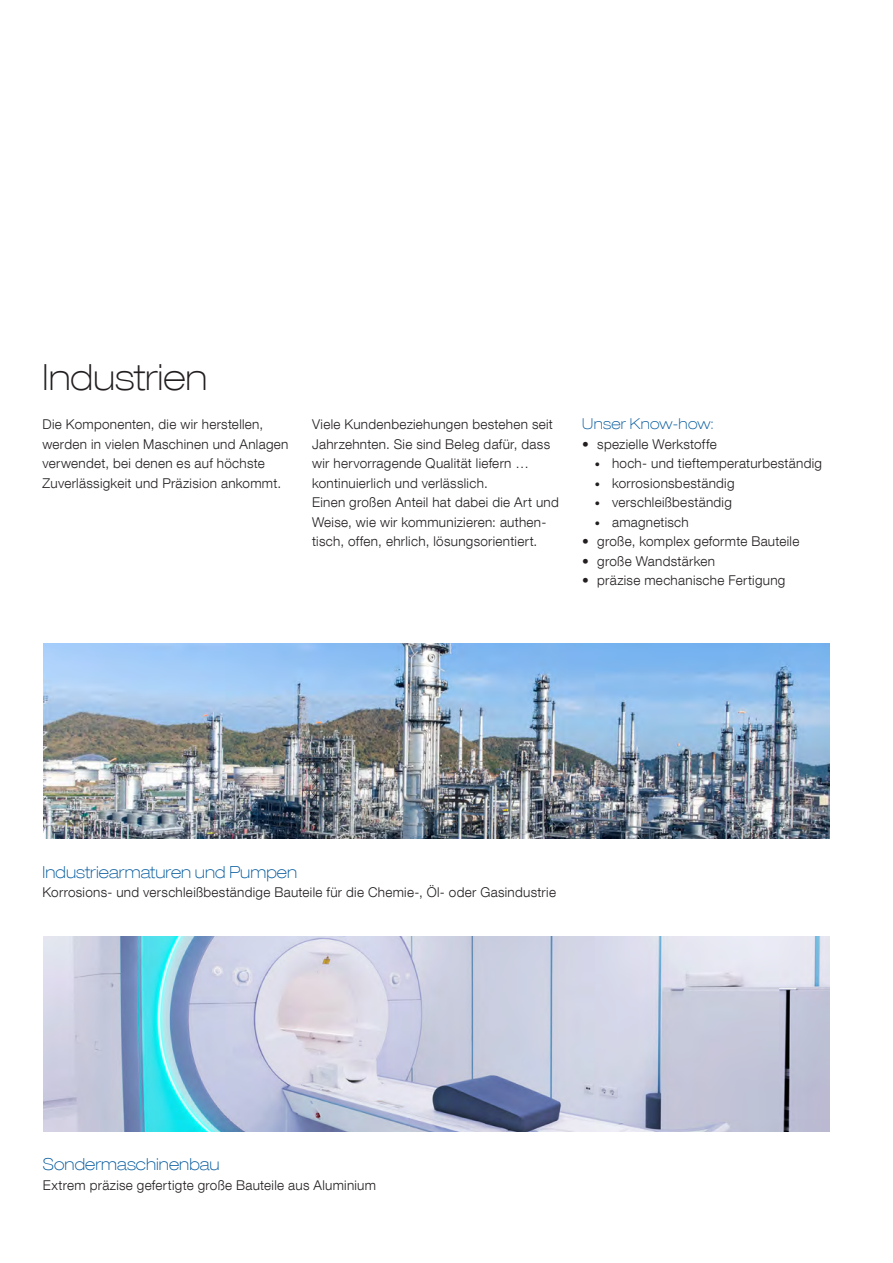
<style>
.page{position:relative;width:893px;height:1263px;background:#fff}
.page>*{position:absolute;margin:0;border:0;box-sizing:border-box;transform-origin:0 0}
.Innen_-_Headline{font:100 expanded 36px "Helvetica Neue LT Com";color:#231f20}
.Innen_-_Headline-2{font:100 expanded 16.5px "Helvetica Neue LT Com";letter-spacing:.005em;color:#01589c}
.Fließtext{font:100 expanded 15px "Helvetica Neue LT Com";letter-spacing:.015em;color:#01589c}
.Fließtext-2{font:300 13.5px/19.5px "Helvetica Neue LT Com";letter-spacing:.02em;color:#231f20}
.Innen_-_Headline-3{font:300 13.5px "Helvetica Neue LT Com";letter-spacing:.02em;color:#231f20}
.s1{font-size:10.5px}
</style>
<div class="page">
<img style="left:43px;top:936px;width:786px;height:195px">
<img style="left:43px;top:644px;width:786px;height:194px">
<p class="Innen_-_Headline" style="left:43px;top:355px;width:166px">Industrien</p>
<p class="Fließtext-2" style="left:43px;top:414px;width:247px">Die Komponenten, die wir herstellen, werden in vielen Maschinen und Anlagen verwendet, bei denen es auf höchste Zuverlässigkeit und Präzision ankommt.</p>
<p class="Fließtext-2" style="left:312px;top:414px;width:242px">Viele Kundenbeziehungen bestehen seit Jahrzehnten. Sie sind Beleg dafür, dass wir hervorragende Qualität liefern … kontinuierlich und verlässlich.</p>
<p class="Fließtext-2" style="left:312px;top:492px;width:248px">Einen großen Anteil hat dabei die Art und<br>Weise, wie wir kommunizieren: authen&shy;tisch, offen, ehrlich, lösungsorientiert.</p>
<p class="Fließtext" style="left:582px;top:414px;width:133px">Unser Know-how:</p>
<p class="Fließtext-2" style="left:582px;top:434px;width:136px">• spezielle Werkstoffe</p>
<p class="Fließtext-2" style="left:595px;top:453px;width:229px"><span class="s1">•</span> hoch- und tieftemperaturbeständig</p>
<p class="Fließtext-2" style="left:595px;top:473px;width:141px"><span class="s1">•</span> korrosionsbeständig</p>
<p class="Fließtext-2" style="left:595px;top:492px;width:138px"><span class="s1">•</span> verschleißbeständig</p>
<p class="Fließtext-2" style="left:595px;top:512px;width:95px"><span class="s1">•</span> amagnetisch</p>
<p class="Fließtext-2" style="left:582px;top:531px;width:219px">• große, komplex geformte Bauteile</p>
<p class="Fließtext-2" style="left:582px;top:551px;width:134px">• große Wandstärken</p>
<p class="Fließtext-2" style="left:582px;top:570px;width:205px">• präzise mechanische Fertigung</p>
<p class="Innen_-_Headline-2" style="left:43px;top:861px;width:256px">Industriearmaturen und Pumpen</p>
<p class="Innen_-_Headline-3" style="left:43px;top:884px;width:515px">Korrosions- und verschleißbeständige Bauteile für die Chemie-, Öl- oder Gasindustrie</p>
<p class="Innen_-_Headline-2" style="left:43px;top:1154px;width:178px">Sondermaschinenbau</p>
<p class="Innen_-_Headline-3" style="left:43px;top:1176px;width:335px">Extrem präzise gefertigte große Bauteile aus Aluminium</p>
</div>
